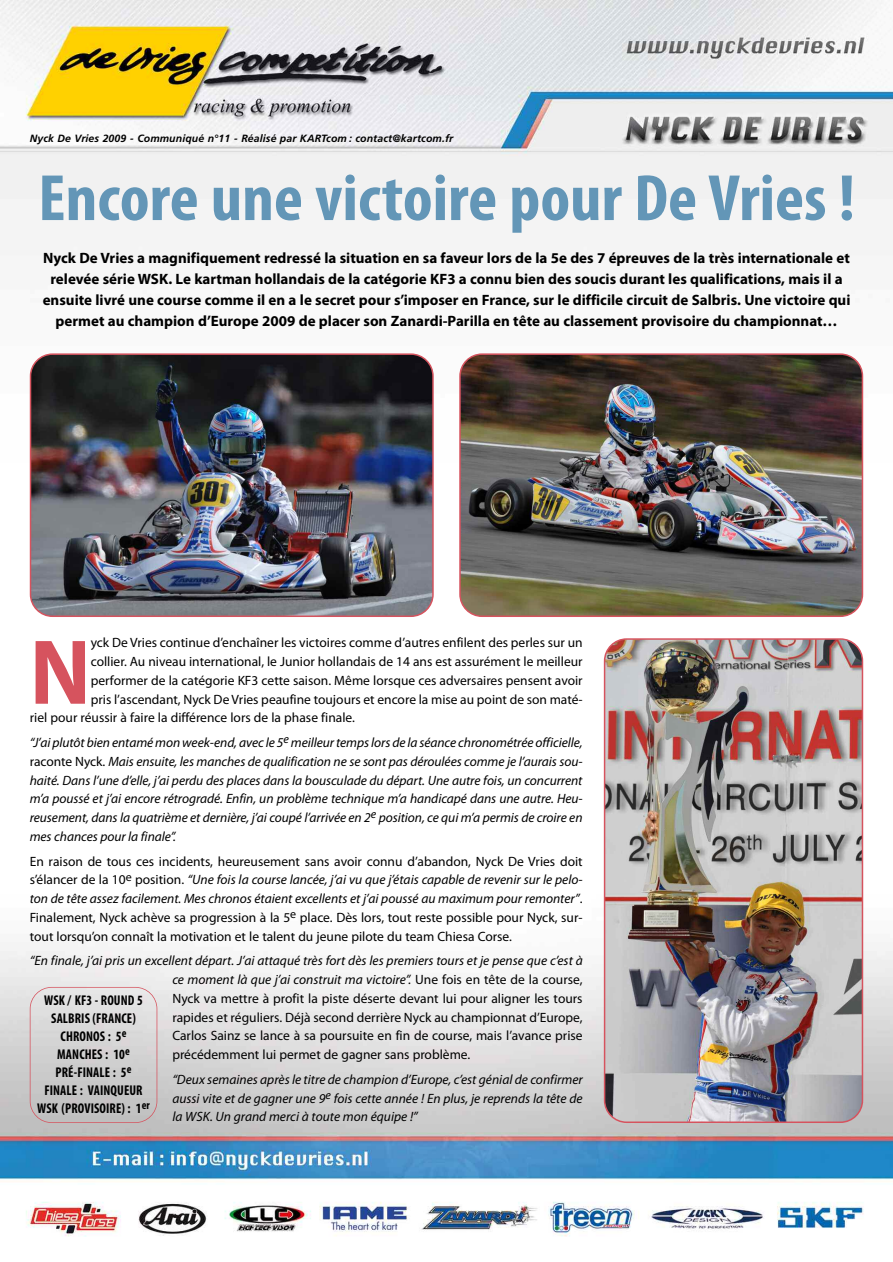
<style>
.page{position:relative;width:893px;height:1262px;background:#fff}
.page>*{position:absolute;margin:0;border:0;box-sizing:border-box;transform-origin:0 0}
.t1{font:700 92.85px "Myriad Pro";color:#d6535e;scale:.95 1}
.t2{font:700 condensed 66px "Myriad Pro";color:#6396b7;scale:1.05 1}
.t3{font:700 15px/21px "Myriad Pro";color:#000;text-align:center}
.t4{font:700 condensed 14.1px/18px "Myriad Pro";letter-spacing:.01em;color:#000;text-align:center;scale:.95 1}
.t5{font:13.5px/18.8px "Myriad Pro";color:#000;text-align:justify}
.t6{font:italic 13.5px/18.8px "Myriad Pro";letter-spacing:-.005em;color:#000;text-align:justify}
.t7{font:italic 700 10.5px "Frutiger";letter-spacing:.01em;color:#000}
.s1{font-style:normal}
.s2{font-style:italic}
</style>
<div class="page">
<img style="left:0;top:0;width:892px;height:1237px">
<img style="left:459px;top:353px;width:404px;height:264px">
<img style="left:30px;top:353px;width:404px;height:264px">
<img style="left:604px;top:638px;width:259px;height:485px">
<div style="left:30px;top:987px;width:127px;height:136px;border:2px solid #d6535e;border-radius:22px"></div>
<p class="t7" style="left:30px;top:134px;width:425px">Nyck De Vries 2009 - Communiqué n°11 - Réalisé par KARTcom : contact@kartcom.fr</p>
<h2 class="t2" style="left:38px;top:175px;width:779px">Encore une victoire pour De Vries !</h2>
<p class="t3" style="left:43px;top:248px;width:809px">Nyck De Vries a magnifiquement redressé la situation en sa faveur lors de la 5e des 7 épreuves de la très internationale et relevée série WSK. Le kartman hollandais de la catégorie KF3 a connu bien des soucis durant les qualifications, mais il a ensuite livré une course comme il en a le secret pour s’imposer en France, sur le difficile circuit de Salbris. Une victoire qui permet au champion d’Europe 2009 de placer son Zanardi-Parilla en tête au classement provisoire du championnat…</p>
<h1 class="t1" style="left:30px;top:638px;width:66px">N</h1>
<p class="t5" style="left:91px;top:635px;width:493px">yck De Vries continue d’enchaîner les victoires comme d’autres enfilent des perles sur un</p>
<p class="t5" style="left:91px;top:653px;width:493px">collier. Au niveau international, le Junior hollandais de 14 ans est assurément le meilleur</p>
<p class="t5" style="left:91px;top:672px;width:493px">performer de la catégorie KF3 cette saison. Même lorsque ces adversaires pensent avoir</p>
<p class="t5" style="left:91px;top:691px;width:493px">pris l’ascendant, Nyck De Vries peaufine toujours et encore la mise au point de son maté-</p>
<p class="t5" style="left:30px;top:710px;width:327px">riel pour réussir à faire la différence lors de la phase finale.</p>
<p class="t6" style="left:30px;top:734px;width:554px">“J’ai plutôt bien entamé mon week-end, avec le 5<sup>e</sup> meilleur temps lors de la séance chronométrée officielle, <span class="s1">raconte Nyck.</span> Mais ensuite, les manches de qualification ne se sont pas déroulées comme je l’aurais sou&shy;haité. Dans l’une d’elle, j’ai perdu des places dans la bousculade du départ. Une autre fois, un concurrent m’a poussé et j’ai encore rétrogradé. Enfin, un problème technique m’a handicapé dans une autre. Heu&shy;reusement, dans la quatrième et dernière, j’ai coupé l’arrivée en 2<sup>e</sup> position, ce qui m’a permis de croire en mes chances pour la finale”.</p>
<p class="t5" style="left:30px;top:853px;width:554px">En raison de tous ces incidents, heureusement sans avoir connu d’abandon, Nyck De Vries doit s’élancer de la 10<sup>e</sup> position. <span class="s2">“Une fois la course lancée, j’ai vu que j’étais capable de revenir sur le pelo&shy;ton de tête assez facilement. Mes chronos étaient excellents et j’ai poussé au maximum pour remonter”</span>.<br>Finalement, Nyck achève sa progression à la 5<sup>e</sup> place. Dès lors, tout reste possible pour Nyck, sur&shy;tout lorsqu’on connaît la motivation et le talent du jeune pilote du team Chiesa Corse.</p>
<p class="t5" style="left:172px;top:953px;width:412px;text-indent:-143px"><span class="s2">“En finale, j’ai pris un excellent départ. J’ai attaqué très fort dès les premiers tours et je pense que c’est à ce moment là que j’ai construit ma victoire”.</span> Une fois en tête de la course, Nyck va mettre à profit la piste déserte devant lui pour aligner les tours rapides et réguliers. Déjà second derrière Nyck au championnat d’Europe, Carlos Sainz se lance à sa poursuite en fin de course, mais l’avance prise précédemment lui permet de gagner sans problème.</p>
<p class="t6" style="left:172px;top:1071px;width:412px">“Deux semaines après le titre de champion d’Europe, c’est génial de confirmer aussi vite et de gagner une 9<sup>e</sup> fois cette année ! En plus, je reprends la tête de la WSK. Un grand merci à toute mon équipe !”</p>
<p class="t4" style="left:37px;top:992px;width:120px">WSK / KF3 - ROUND 5<br>SALBRIS (FRANCE)<br>CHRONOS : 5<sup>e<br></sup>MANCHES : 10<sup>e<br></sup>PRÉ-FINALE : 5<sup>e<br></sup>FINALE : VAINQUEUR<br>WSK (PROVISOIRE) : 1<sup>er</sup></p>
</div>
